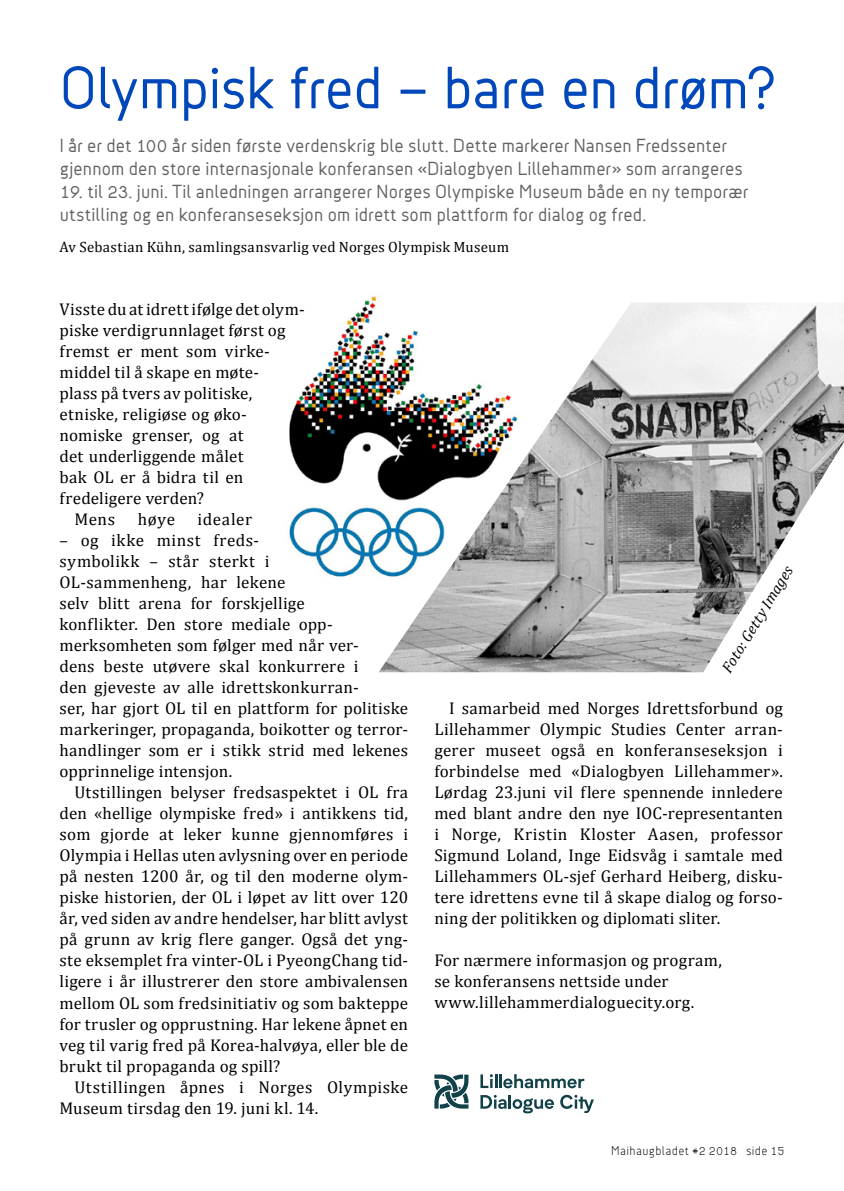
<style>
.page{position:relative;width:844px;height:1191px;background:#fff}
.page>*{position:absolute;margin:0;border:0;box-sizing:border-box;transform-origin:0 0}
.t1{font:57.75px "Jacobs Sans";letter-spacing:-.005em;color:#0047ba}
.t2{font:18.38px/22.8px "Jacobs Sans";letter-spacing:.005em;color:#646363}
.t3{font:17.15px/21px "Cambria";letter-spacing:.015em;color:#000}
.t4{font:italic 15.4px "Cambria";color:#000}
.t5{font:14.88px "Cambria";letter-spacing:.02em;color:#000}
.t6{font:300 12.25px "Jacobs Sans";letter-spacing:.025em;color:#000}
</style>
<div class="page">
<svg style="left:480px;top:1074px;width:12px;height:14px"></svg>
<hr style="left:494px;top:1074px;width:3px;height:14px;background:#124249">
<svg style="left:499px;top:1074px;width:85px;height:14px"></svg>
<svg style="left:480px;top:1094px;width:26px;height:15px"></svg>
<hr style="left:508px;top:1094px;width:3px;height:14px;background:#124249">
<svg style="left:512px;top:1098px;width:42px;height:15px"></svg>
<svg style="left:560px;top:1094px;width:33px;height:19px"></svg>
<svg style="left:434px;top:1074px;width:34px;height:34px"></svg>
<img style="left:288px;top:293px;width:90px;height:284px">
<img style="left:378px;top:302px;width:465px;height:370px">
<h1 class="t1" style="left:60px;top:52px;width:716px">Olympisk fred – bare en drøm?</h1>
<p class="t2" style="left:60px;top:134px;width:684px">I år er det 100 år siden første verdenskrig ble slutt. Dette markerer Nansen Fredssenter gjennom den store internasjonale konferansen «Dialogbyen Lillehammer» som arrangeres</p>
<p class="t2" style="left:60px;top:179px;width:690px">19. til 23. juni. Til anledningen arrangerer Norges Olympiske Museum både en ny temporær utstilling og en konferanseseksjon om idrett som plattform for dialog og fred.</p>
<p class="t5" style="left:60px;top:238px;width:451px">Av Sebastian Kühn, samlingsansvarlig ved Norges Olympisk Museum</p>
<p class="t3" style="left:60px;top:299px;width:247px">Visste du at idrett ifølge det olym-</p>
<p class="t3" style="left:60px;top:320px;width:227px">piske verdigrunnlaget først og</p>
<p class="t3" style="left:60px;top:341px;width:212px">fremst er ment som virke-</p>
<p class="t3" style="left:60px;top:362px;width:201px">middel til å skape en møte-</p>
<p class="t3" style="left:60px;top:383px;width:194px">plass på tvers av politiske,</p>
<p class="t3" style="left:60px;top:404px;width:189px">etniske, religiøse og øko-</p>
<p class="t3" style="left:60px;top:425px;width:185px">nomiske grenser, og at</p>
<p class="t3" style="left:60px;top:446px;width:185px">det underliggende målet</p>
<p class="t3" style="left:60px;top:467px;width:185px">bak OL er å bidra til en</p>
<p class="t3" style="left:60px;top:488px;width:146px">fredeligere verden?</p>
<p class="t3" style="left:74px;top:509px;width:42px">Mens</p>
<p class="t3" style="left:138px;top:509px;width:39px">høye</p>
<p class="t3" style="left:197px;top:509px;width:56px">idealer</p>
<p class="t3" style="left:60px;top:530px;width:350px">– og ikke minst freds-<br>symbolikk – står sterkt i<br>OL-sammenheng, har lekene<br>selv blitt arena for forskjellige<br>konflikter. Den store mediale opp&shy;merksomheten som følger med når ver-<br>dens beste utøvere skal konkurrere i<br>den gjeveste av alle idrettskonkurran-<br>ser, har gjort OL til en plattform for politiske markeringer, propaganda, boikotter og terror&shy;handlinger som er i stikk strid med lekenes opprinnelige intensjon.</p>
<p class="t3" style="left:60px;top:782px;width:350px;text-align:justify;text-indent:15px">Utstillingen belyser fredsaspektet i OL fra den «hellige olympiske fred» i antikkens tid, som gjorde at leker kunne gjennomføres i Olympia i Hellas uten avlysning over en periode på nesten 1200 år, og til den moderne olym&shy;piske historien, der OL i løpet av litt over 120 år, ved siden av andre hendelser, har blitt avlyst på grunn av krig flere ganger. Også det yng&shy;ste eksemplet fra vinter-OL i PyeongChang tid&shy;ligere i år illustrerer den store ambivalensen mellom OL som fredsinitiativ og som bakteppe for trusler og opprustning. Har lekene åpnet en veg til varig fred på Korea-halvøya, eller ble de brukt til propaganda og spill?</p>
<p class="t3" style="left:60px;top:1076px;width:350px;text-indent:15px">Utstillingen åpnes i Norges Olympiske<br>Museum tirsdag den 19. juni kl. 14.</p>
<p class="t4" style="left:716px;top:665px;width:123px;rotate:-58deg">Foto: Getty Images</p>
<p class="t3" style="left:434px;top:698px;width:350px;text-align:justify;text-indent:15px">I samarbeid med Norges Idrettsforbund og Lillehammer Olympic Studies Center arran&shy;gerer museet også en konferanseseksjon i forbindelse med «Dialogbyen Lillehammer».<br>Lørdag 23.juni vil flere spennende innledere med blant andre den nye IOC-representanten i Norge, Kristin Kloster Aasen, professor Sigmund Loland, Inge Eidsvåg i samtale med Lillehammers OL-sjef Gerhard Heiberg, disku&shy;tere idrettens evne til å skape dialog og forso&shy;ning der politikken og diplomati sliter.</p>
<p class="t3" style="left:434px;top:950px;width:289px">For nærmere informasjon og program, se konferansens nettside under www.lillehammerdialoguecity.org.</p>
<p class="t6" style="left:611px;top:1143px;width:174px">Maihaugbladet #2 2018 side 15</p>
</div>
